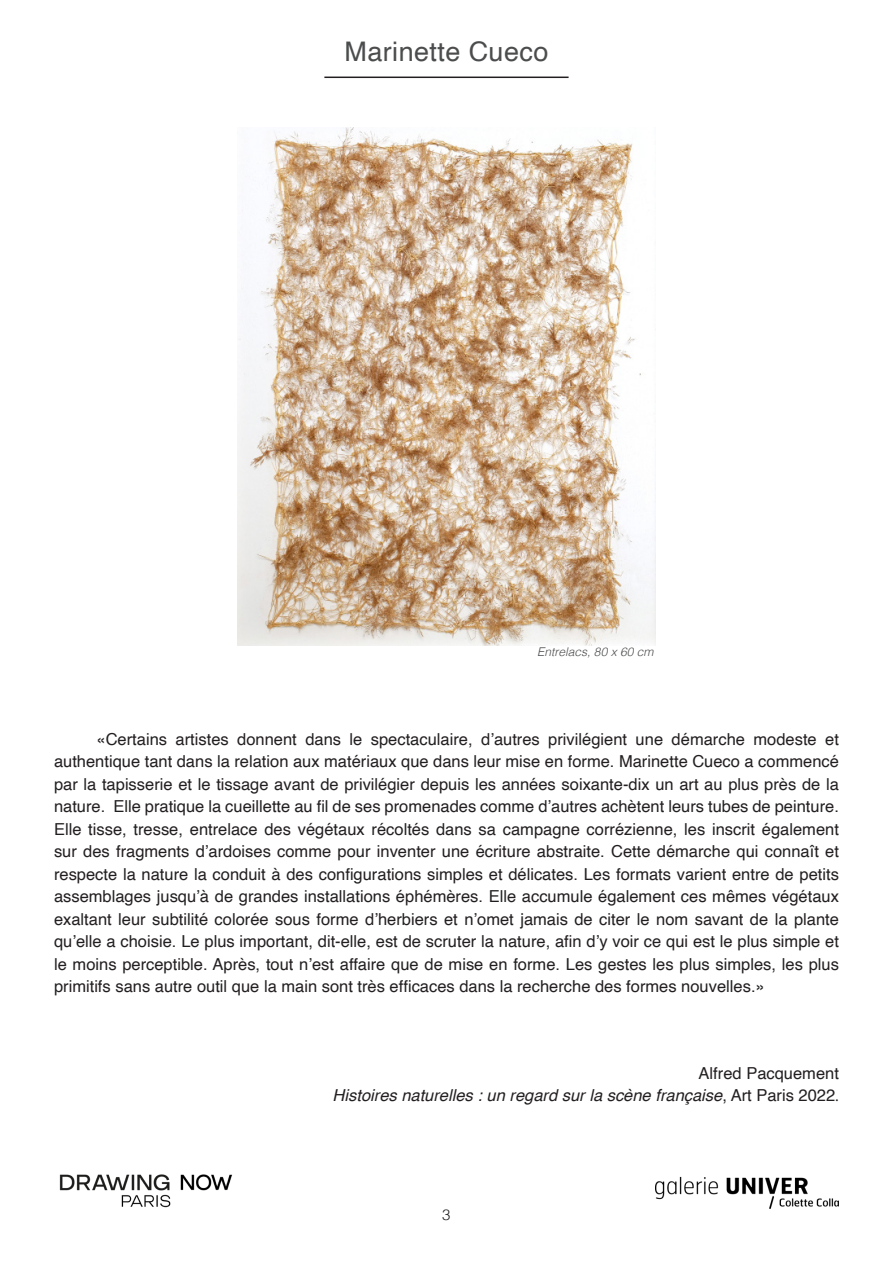
<style>
.page{position:relative;width:893px;height:1263px;background:#fff}
.page>*{position:absolute;margin:0;border:0;box-sizing:border-box;transform-origin:0 0}
.t1{font:27px "Helvetica";letter-spacing:.015em;color:#4b4c4d}
.t2{font:16.5px/22.5px "Helvetica";color:#231f20;text-align:justify}
.t3{font:italic 16.5px "Helvetica";color:#231f20}
.t4{font:300 15px "Helvetica";color:#231f20}
.t5{font:italic 300 12px "Helvetica";color:#4b4c4d}
.s1{font-style:normal}
.s2{font-family:"Minion Pro";font-style:normal}
</style>
<div class="page">
<hr style="left:324px;top:77px;width:245px;height:1px;background:#231f20">
<img style="left:237px;top:128px;width:419px;height:517px">
<img style="left:656px;top:1176px;width:183px;height:33px">
<img style="left:59px;top:1174px;width:173px;height:34px">
<p class="t1" style="left:345px;top:30px;width:205px">Marinette Cueco</p>
<p class="t5" style="left:537px;top:642px;width:118px">Entrelacs, 80 x 60 cm</p>
<p class="t2" style="left:54px;top:728px;width:786px;text-indent:43px">«Certains artistes donnent dans le spectaculaire, d’autres privilégient une démarche modeste et authentique tant dans la relation aux matériaux que dans leur mise en forme. Marinette Cueco a commencé par la tapisserie et le tissage avant de privilégier depuis les années soixante-dix un art au plus près de la nature. Elle pratique la cueillette au fil de ses promenades comme d’autres achètent leurs tubes de peinture.<br>Elle tisse, tresse, entrelace des végétaux récoltés dans sa campagne corrézienne, les inscrit également sur des fragments d’ardoises comme pour inventer une écriture abstraite. Cette démarche qui connaît et respecte la nature la conduit à des configurations simples et délicates. Les formats varient entre de petits assemblages jusqu’à de grandes installations éphémères. Elle accumule également ces mêmes végétaux exaltant leur subtilité colorée sous forme d’herbiers et n’omet jamais de citer le nom savant de la plante qu’elle a choisie. Le plus important, dit-elle, est de scruter la nature, afin d’y voir ce qui est le plus simple et le moins perceptible. Après, tout n’est affaire que de mise en forme. Les gestes les plus simples, les plus primitifs sans autre outil que la main sont très efficaces dans la recherche des formes nouvelles.»</p>
<p class="t2" style="left:699px;top:1062px;width:142px">Alfred Pacquement</p>
<p class="t3" style="left:333px;top:1082px;width:508px">Histoires naturelles : un regard sur la scène française<span class="s1">, Art Paris 2022</span><span class="s2">.</span></p>
<p class="t4" style="left:442px;top:1202px;width:10px">3</p>
</div>
